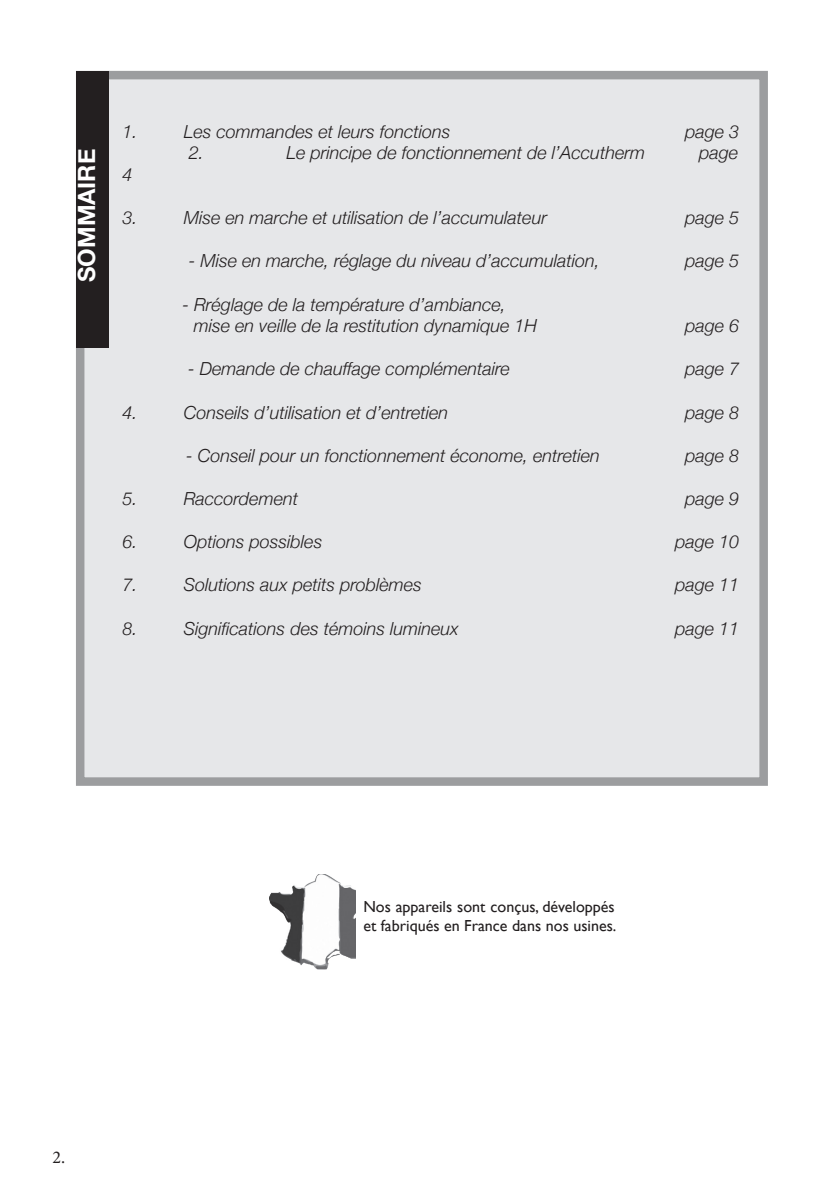
<style>
.page{position:relative;width:840px;height:1191px;background:#fff}
.page>*{position:absolute;margin:0;border:0;box-sizing:border-box;transform-origin:0 0}
.t1{font:700 23.8px "Helvetica Neue";color:#fff}
.t2{font:italic 300 18px "Helvetica Neue";color:#231f20}
.t3{font:18px "Minion Pro";color:#231f20}
.t4{font:16px "Gill Sans";color:#231f20}
</style>
<div class="page">
<div style="left:76px;top:71px;width:691px;height:715px;background:#e6e7e9;border:8px solid #9c9d9f"></div>
<div style="left:76px;top:71px;width:32px;height:276px;background:#231f20"></div>
<img style="left:269px;top:874px;width:86px;height:95px">
<p class="t1" style="left:68px;top:282px;width:135px;rotate:-90deg">SOMMAIRE</p>
<p class="t2" style="left:122px;top:117px;width:17px">1.</p>
<p class="t2" style="left:184px;top:117px;width:268px">Les commandes et leurs fonctions</p>
<p class="t2" style="left:684px;top:117px;width:56px">page 3</p>
<p class="t2" style="left:189px;top:139px;width:17px">2.</p>
<p class="t2" style="left:286px;top:139px;width:360px">Le principe de fonctionnement de l’Accutherm</p>
<p class="t2" style="left:698px;top:139px;width:41px">page</p>
<p class="t2" style="left:122px;top:160px;width:12px">4</p>
<p class="t2" style="left:122px;top:203px;width:17px">3.</p>
<p class="t2" style="left:184px;top:203px;width:364px">Mise en marche et utilisation de l’accumulateur</p>
<p class="t2" style="left:684px;top:203px;width:56px">page 5</p>
<p class="t2" style="left:189px;top:247px;width:412px">- Mise en marche, réglage du niveau d’accumulation,</p>
<p class="t2" style="left:684px;top:247px;width:56px">page 5</p>
<p class="t2" style="left:182px;top:290px;width:324px">- Rréglage de la température d’ambiance,</p>
<p class="t2" style="left:194px;top:311px;width:345px">mise en veille de la restitution dynamique 1H</p>
<p class="t2" style="left:684px;top:311px;width:56px">page 6</p>
<p class="t2" style="left:188px;top:355px;width:323px">- Demande de chauffage complémentaire</p>
<p class="t2" style="left:684px;top:355px;width:56px">page 7</p>
<p class="t2" style="left:122px;top:398px;width:17px">4.</p>
<p class="t2" style="left:184px;top:398px;width:266px">Conseils d’utilisation et d’entretien</p>
<p class="t2" style="left:684px;top:398px;width:56px">page 8</p>
<p class="t2" style="left:186px;top:441px;width:415px">- Conseil pour un fonctionnement économe, entretien</p>
<p class="t2" style="left:684px;top:441px;width:56px">page 8</p>
<p class="t2" style="left:122px;top:484px;width:17px">5.</p>
<p class="t2" style="left:184px;top:484px;width:116px">Raccordement</p>
<p class="t2" style="left:684px;top:484px;width:56px">page 9</p>
<p class="t2" style="left:122px;top:527px;width:17px">6.</p>
<p class="t2" style="left:184px;top:527px;width:140px">Options possibles</p>
<p class="t2" style="left:674px;top:527px;width:66px">page 10</p>
<p class="t2" style="left:122px;top:571px;width:17px">7.</p>
<p class="t2" style="left:184px;top:571px;width:239px">Solutions aux petits problèmes</p>
<p class="t2" style="left:674px;top:571px;width:66px">page 11</p>
<p class="t2" style="left:122px;top:614px;width:17px">8.</p>
<p class="t2" style="left:184px;top:614px;width:276px">Significations des témoins lumineux</p>
<p class="t2" style="left:674px;top:614px;width:66px">page 11</p>
<p class="t3" style="left:52px;top:1144px;width:14px">2.</p>
<p class="t4" style="left:363px;top:897px;width:253px">Nos appareils sont conçus, développés</p>
<p class="t4" style="left:363px;top:916px;width:254px">et fabriqués en France dans nos usines.</p>
</div>
